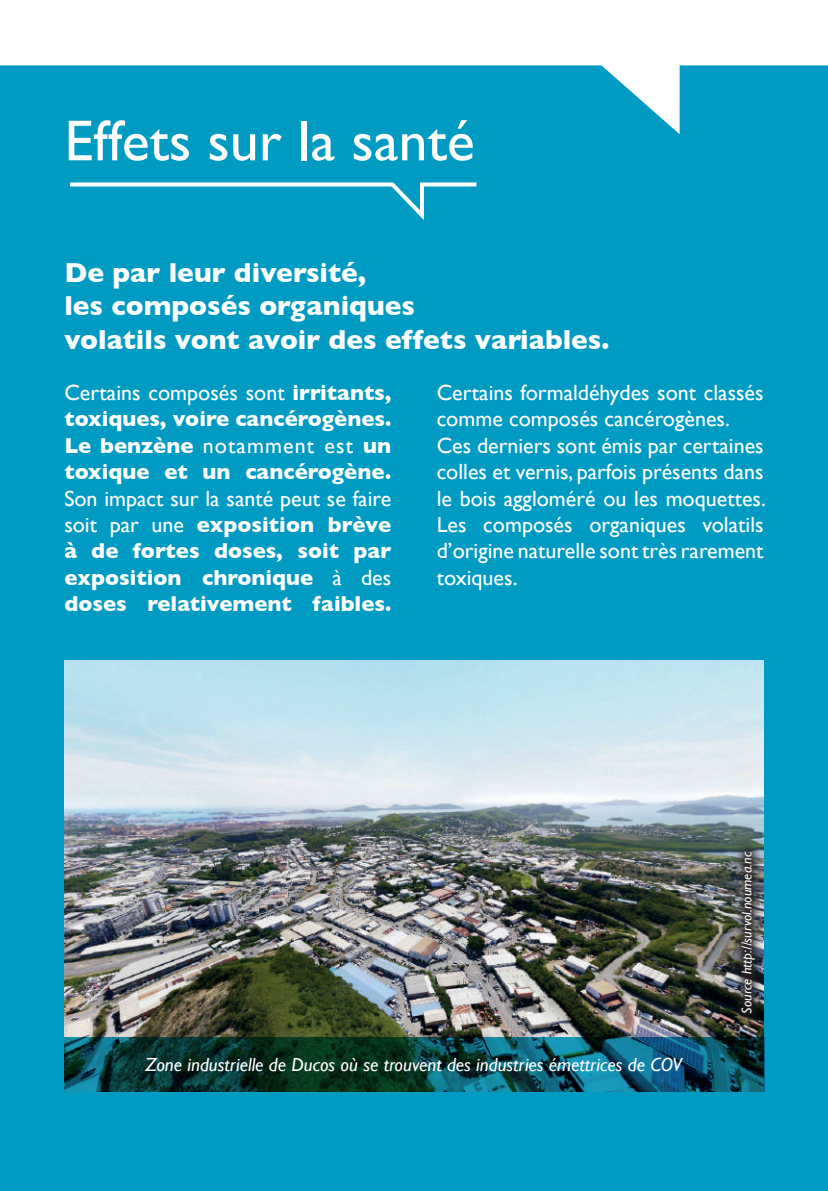
<style>
.page{position:relative;width:828px;height:1191px;background:#fff}
.page>*{position:absolute;margin:0;border:0;box-sizing:border-box;transform-origin:0 0}
.t1{font:58px "Gill Sans";color:#fff}
.t2{font:700 28px/33.6px "Gill Sans";color:#fff}
.t3{font:700 22px/26.4px "Gill Sans";color:#fff;text-align:justify}
.t4{font:22px/26.4px "Gill Sans";color:#fff}
.t5{font:italic 19px "Gill Sans";color:#fff}
.t6{font:italic 14px "Gill Sans";color:#fff}
.s1{font-weight:400}
</style>
<div class="page">
<div style="left:0;top:65px;width:828px;height:1126px;background:#009bc3"></div>
<svg style="left:66px;top:180px;width:414px;height:45px"></svg>
<img style="left:64px;top:660px;width:699px;height:377px">
<img style="left:730px;top:841px;width:35px;height:183px">
<svg style="left:64px;top:1037px;width:700px;height:54px"></svg>
<h1 class="t1" style="left:64px;top:107px;width:412px">Effets sur la santé</h1>
<p class="t2" style="left:64px;top:255px;width:546px">De par leur diversité,<br>les composés organiques<br>volatils vont avoir des effets variables.</p>
<p class="t3" style="left:64px;top:379px;width:328px"><span class="s1">Certains composés sont</span> irritants, toxiques, voire cancérogènes.<br>Le benzène <span class="s1">notamment est</span> un toxique et un cancérogène.</p>
<p class="t3" style="left:64px;top:485px;width:328px"><span class="s1">Son impact sur la santé peut se faire soit par une</span> exposition brève à de fortes doses, soit par exposition chronique <span class="s1">à des </span>doses relativement faibles.</p>
<p class="t4" style="left:437px;top:379px;width:331px">Certains formaldéhydes sont classés comme composés cancérogènes.<br>Ces derniers sont émis par certaines colles et vernis, parfois présents dans le bois aggloméré ou les moquettes.<br>Les composés organiques volatils d’origine naturelle sont très rarement toxiques.</p>
<p class="t6" style="left:738px;top:1013px;width:163px;rotate:-90deg">Source http://survol.noumea.nc</p>
<p class="t5" style="left:145px;top:1054px;width:538px">Zone industrielle de Ducos où se trouvent des industries émettrices de COV</p>
</div>
